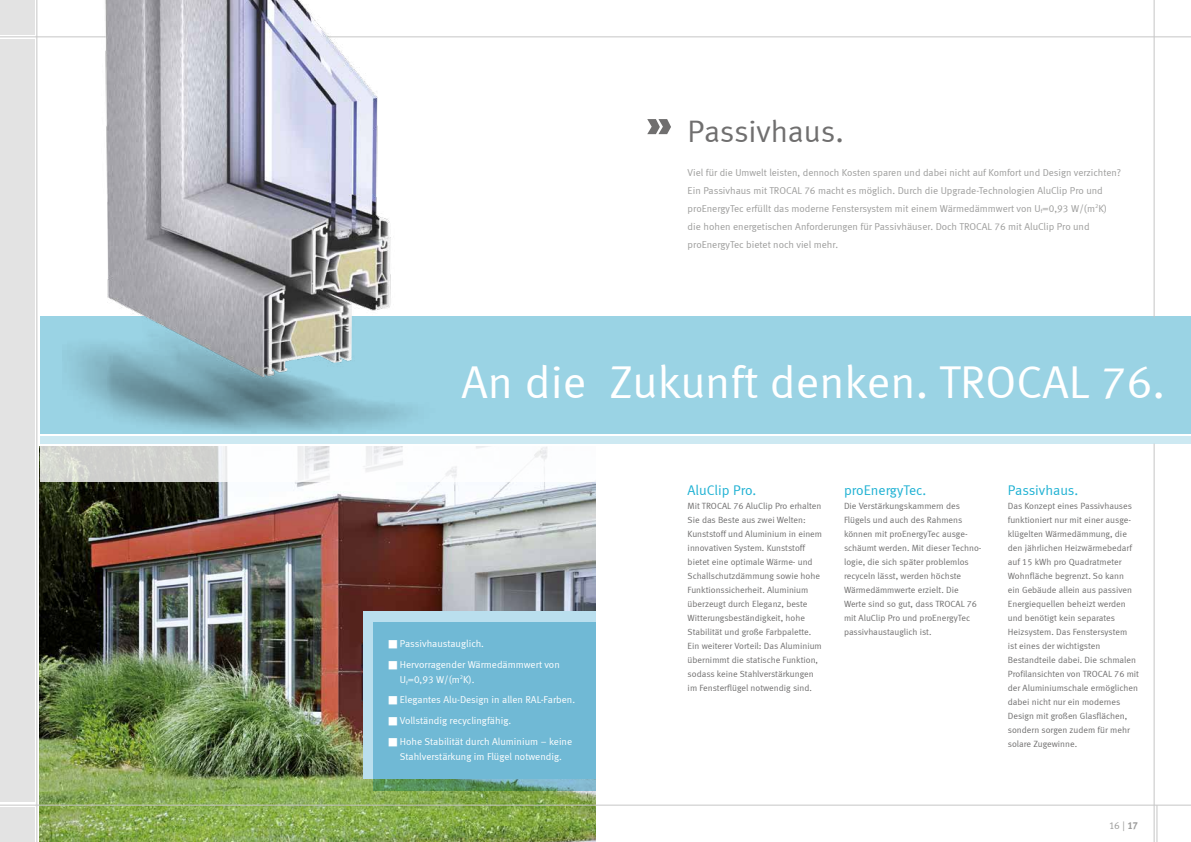
<style>
.page{position:relative;width:1191px;height:842px;background:#fff}
.page>*{position:absolute;margin:0;border:0;box-sizing:border-box;transform-origin:0 0}
.t1{font:46px "Meta Normal LF";color:#fff}
.t2{font:31px "Meta Normal LF";letter-spacing:-.01em;color:#706f6f}
.t3{font:14px "Meta Normal LF";color:#1eb1d3}
.t4{font:10px/18px "Meta Normal LF";color:#9d9d9c}
.t5{font:10px/15px "Meta Normal LF";color:#fff}
.t6{font:9px/14px "Meta Normal LF";color:#706f6f}
.s1{font-family:"Meta Bold LF"}
</style>
<div class="page">
<img style="left:40px;top:482px;width:555px;height:360px">
<svg style="left:40px;top:305px;width:1151px;height:177px"></svg>
<div style="left:40px;top:437px;width:1151px;height:7px;background:#cde9f2"></div>
<div style="left:40px;top:316px;width:1151px;height:118px;background:#9ad3e4"></div>
<hr style="left:1156px;top:805px;width:1px;height:37px;background:#c6c6c6">
<hr style="left:0;top:805px;width:1191px;height:1px;background:#c6c6c6">
<div style="left:0;top:808px;width:34px;height:34px;background:#e3e3e3"></div>
<hr style="left:37px;top:0;width:1px;height:842px;background:#c6c6c6">
<div style="left:0;top:0;width:34px;height:34px;background:#e3e3e3"></div>
<hr style="left:0;top:37px;width:1191px;height:1px;background:#c6c6c6">
<div style="left:0;top:40px;width:34px;height:762px;background:#e3e3e3"></div>
<hr style="left:1153px;top:444px;width:1px;height:398px;background:#c6c6c6">
<hr style="left:1153px;top:0;width:1px;height:317px;background:#c6c6c6">
<svg style="left:647px;top:119px;width:24px;height:15px"></svg>
<img style="left:63px;top:0;width:459px;height:432px">
<div style="left:364px;top:611px;width:232px;height:167px;background:#badfee"></div>
<div style="left:373px;top:622px;width:222px;height:168px;background:#70b9d5"></div>
<h2 class="t2" style="left:687px;top:114px;width:158px">Passivhaus.</h2>
<p class="t4" style="left:687px;top:163px;width:435px">Viel für die Umwelt leisten, dennoch Kosten sparen und dabei nicht auf Komfort und Design verzichten?<br>Ein Passivhaus mit TROCAL 76 macht es möglich. Durch die Upgrade-Technologien AluClip Pro und proEnergyTec erfüllt das moderne Fenstersystem mit einem Wärmedämmwert von U<sub>f</sub>=0,93 W/(m<sup>2</sup>K) die hohen energetischen Anforderungen für Passivhäuser. Doch TROCAL 76 mit AluClip Pro und proEnergyTec bietet noch viel mehr.</p>
<h1 class="t1" style="left:461px;top:355px;width:705px">An die Zukunft denken. TROCAL 76.</h1>
<p class="t5" style="left:388px;top:636px;width:97px">■ Passivhaustauglich.</p>
<p class="t5" style="left:400px;top:657px;width:161px;text-indent:-11px">■ Hervorragender Wärmedämmwert von<br>U<sub>f</sub>=0,93 W/(m<sup>2</sup>K).</p>
<p class="t5" style="left:388px;top:692px;width:188px">■ Elegantes Alu-Design in allen RAL-Farben.</p>
<p class="t5" style="left:388px;top:713px;width:124px">■ Vollständig recyclingfähig.</p>
<p class="t5" style="left:388px;top:734px;width:185px;text-align:center">■ Hohe Stabilität durch Aluminium – keine<br>Stahlverstärkung im Flügel notwendig.</p>
<h3 class="t3" style="left:687px;top:482px;width:70px">AluClip Pro.</h3>
<p class="t6" style="left:687px;top:499px;width:136px">Mit TROCAL 76 AluClip Pro erhalten Sie das Beste aus zwei Welten:<br>Kunststoff und Aluminium in einem innovativen System. Kunststoff bietet eine optimale Wärme- und Schallschutzdämmung sowie hohe Funktionssicherheit. Aluminium überzeugt durch Eleganz, beste Witterungsbeständigkeit, hohe Stabilität und große Farbpalette.<br>Ein weiterer Vorteil: Das Aluminium übernimmt die statische Funktion, sodass keine Stahlverstärkungen im Fensterflügel notwendig sind.</p>
<h3 class="t3" style="left:844px;top:482px;width:84px">proEnergyTec.</h3>
<p class="t6" style="left:844px;top:499px;width:139px">Die Verstärkungskammern des<br>Flügels und auch des Rahmens können mit proEnergyTec ausge&shy;schäumt werden. Mit dieser Techno&shy;logie, die sich später problemlos recyceln lässt, werden höchste<br>Wärmedämmwerte erzielt. Die<br>Werte sind so gut, dass TROCAL 76 mit AluClip Pro und proEnergyTec passivhaustauglich ist.</p>
<h3 class="t3" style="left:1008px;top:482px;width:72px">Passivhaus.</h3>
<p class="t6" style="left:1008px;top:499px;width:133px">Das Konzept eines Passivhauses funktioniert nur mit einer ausge&shy;klügelten Wärmedämmung, die den jährlichen Heizwärmebedarf auf 15 kWh pro Quadratmeter<br>Wohnfläche begrenzt. So kann<br>ein Gebäude allein aus passiven<br>Energiequellen beheizt werden und benötigt kein separates<br>Heizsystem. Das Fenstersystem<br>ist eines der wichtigsten<br>Bestandteile dabei. Die schmalen<br>Profilansichten von TROCAL 76 mit der Aluminiumschale ermöglichen dabei nicht nur ein modernes<br>Design mit großen Glasflächen, sondern sorgen zudem für mehr solare Zugewinne.</p>
<p class="t4" style="left:1109px;top:817px;width:30px">16 | <span class="s1">17</span></p>
</div>
